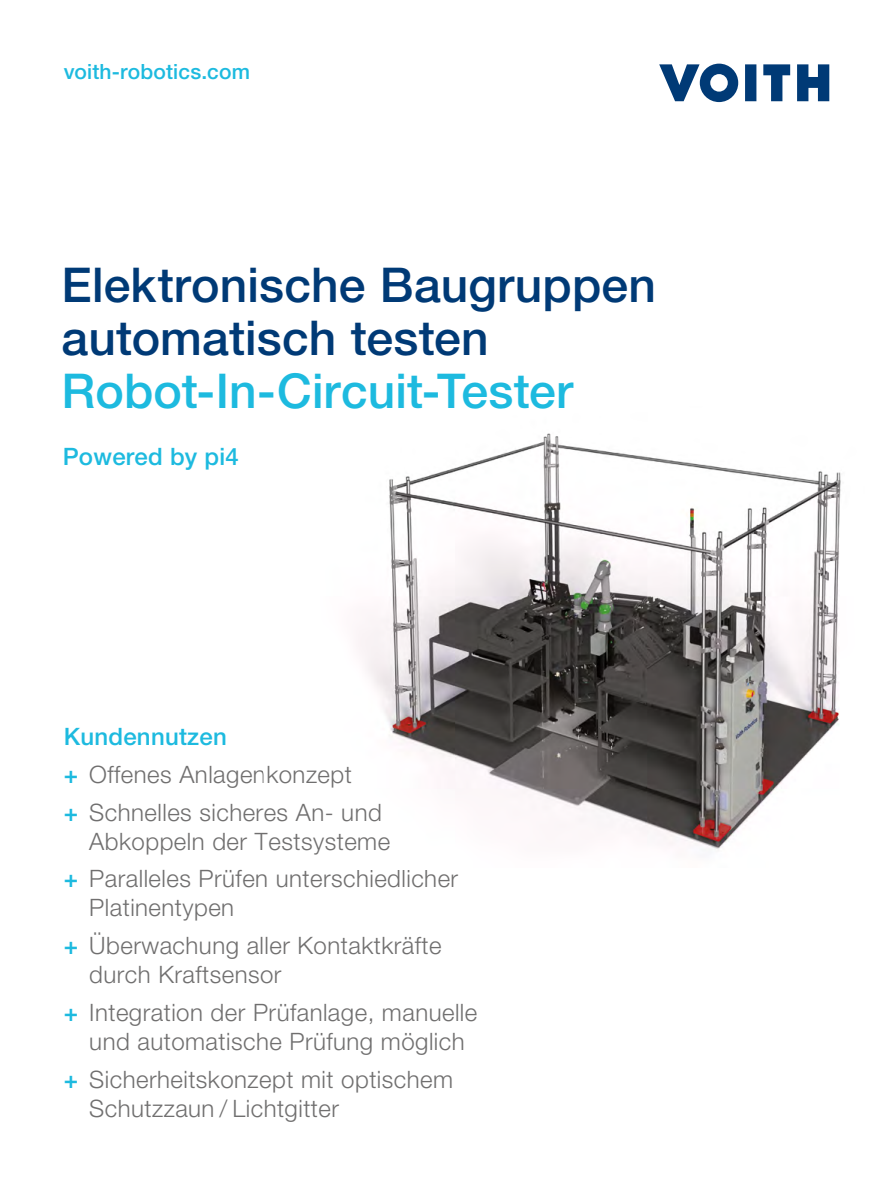
<style>
.page{position:relative;width:893px;height:1191px;background:#fff}
.page>*{position:absolute;margin:0;border:0;box-sizing:border-box;transform-origin:0 0}
.t1{font:500 48px/52.8px "Helvetica Neue LT Pro";letter-spacing:.005em;color:#003a76}
.t2{font:500 48px "Helvetica Neue LT Pro";color:#1dbadf}
.t3{font:300 24px/38px "Helvetica Neue LT Pro";letter-spacing:.02em;color:#706f6f}
.t4{font:500 24px "Helvetica Neue LT Pro";letter-spacing:.01em;color:#1dbadf}
.t5{font:500 21px "Helvetica Neue LT Pro";letter-spacing:.01em;color:#1dbadf}
.s1{font-weight:500;color:#1dbadf}
</style>
<div class="page">
<img style="left:358px;top:433px;width:483px;height:416px">
<svg style="left:659px;top:64px;width:79px;height:38px"></svg>
<svg style="left:745px;top:64px;width:11px;height:37px"></svg>
<svg style="left:763px;top:64px;width:27px;height:37px"></svg>
<svg style="left:797px;top:64px;width:32px;height:37px"></svg>
<p class="t5" style="left:64px;top:59px;width:188px">voith-robotics.com</p>
<h1 class="t1" style="left:62px;top:258px;width:596px">Elektronische Baugruppen automatisch testen</h1>
<h1 class="t2" style="left:62px;top:362px;width:513px">Robot-In-Circuit-Tester</h1>
<p class="t4" style="left:63px;top:442px;width:178px">Powered by pi4</p>
<p class="t3" style="left:64px;top:716px;width:320px"><span class="s1">Kundennutzen<br>+</span> Offenes Anlagenkonzept<br><span class="s1">+</span> Schnelles sicheres An- und</p>
<p class="t3" style="left:64px;top:821px;width:396px;text-indent:26px">Abkoppeln der Testsysteme<br><span class="s1">+</span> Paralleles Prüfen unterschiedlicher</p>
<p class="t3" style="left:64px;top:888px;width:379px;text-indent:26px">Platinentypen<br><span class="s1">+</span> Überwachung aller Kontaktkräfte</p>
<p class="t3" style="left:64px;top:955px;width:415px;text-indent:26px">durch Kraftsensor<br><span class="s1">+</span> Integration der Prüfanlage, manuelle</p>
<p class="t3" style="left:64px;top:1021px;width:402px;text-indent:26px">und automatische Prüfung möglich <span class="s1">+</span> Sicherheitskonzept mit optischem</p>
<p class="t3" style="left:89px;top:1088px;width:251px">Schutzzaun / Lichtgitter</p>
</div>
